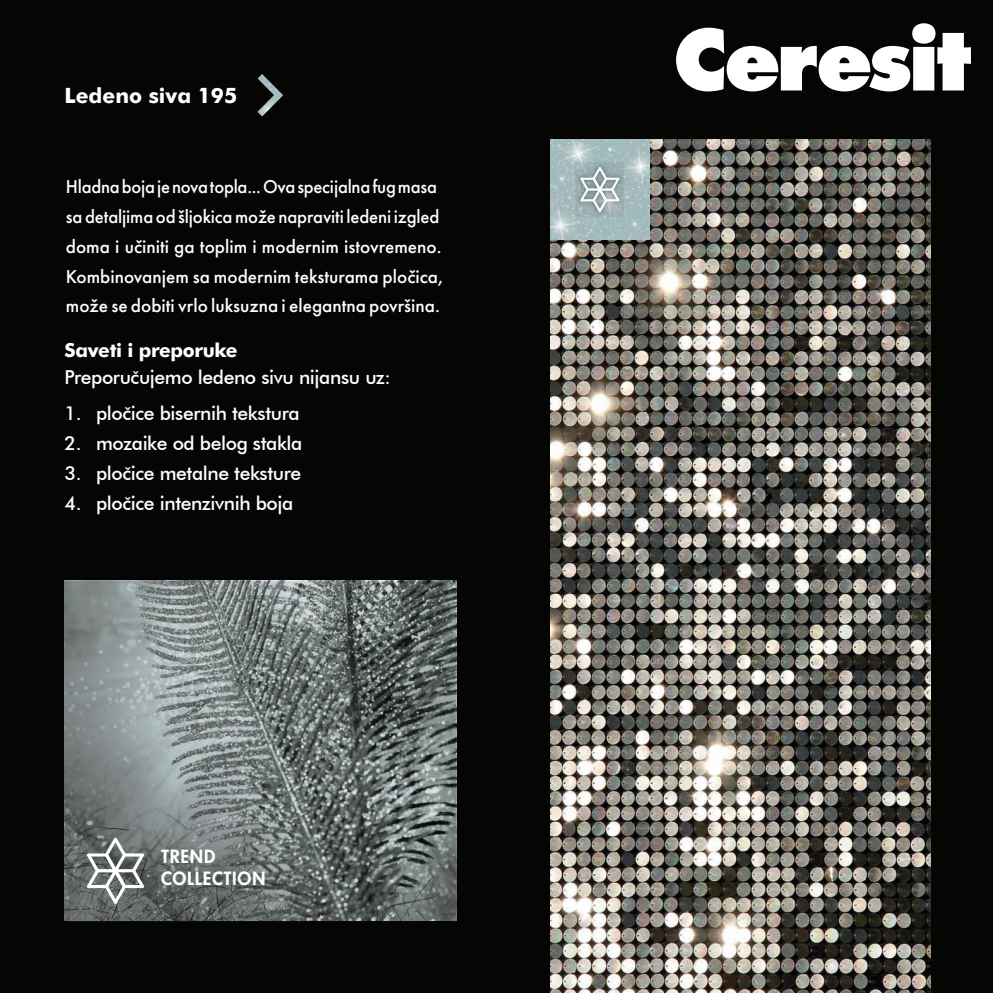
<style>
.page{position:relative;width:993px;height:993px;background:#fff}
.page>*{position:absolute;margin:0;border:0;box-sizing:border-box;transform-origin:0 0}
.t1{font:700 21px "Futura BT";color:#fff}
.t2{font:500 19.25px/29.8px "Futura PT";color:#fff}
.t3{font:500 19.25px "Futura BT";letter-spacing:-.02em;color:#fff}
.t4{font:700 19.25px "Futura BT";letter-spacing:-.02em;color:#fff}
.t5{font:700 17.85px/21.3px "IS Futura CEHU";letter-spacing:.04em;color:#fff}
</style>
<div class="page">
<div style="left:0;top:0;width:992px;height:992px;background:#050604"></div>
<img style="left:257px;top:74px;width:26px;height:42px">
<svg style="left:64px;top:580px;width:391px;height:341px;background:#737b7a"></svg>
<svg style="left:87px;top:837px;width:57px;height:66px;background:#888c8b"></svg>
<img style="left:550px;top:140px;width:380px;height:852px">
<img style="left:550px;top:140px;width:99px;height:99px">
<svg style="left:575px;top:162px;width:48px;height:55px"></svg>
<svg style="left:580px;top:167px;width:39px;height:45px;background:#aebbbd"></svg>
<svg style="left:676px;top:23px;width:294px;height:68px"></svg>
<p class="t1" style="left:65px;top:82px;width:174px">Ledeno siva 195</p>
<p class="t2" style="left:66px;top:172px;width:379px">Hladnabojajenovatopla...Ovaspecijalnafugmasa sa detaljima od šljokicamože napraviti ledeni izgled doma i učiniti ga toplim i modernim istovremeno.<br>Kombinovanjem sa modernim teksturama pločica, može se dobiti vrlo luksuzna i elegantna površina.</p>
<p class="t4" style="left:65px;top:338px;width:174px">Saveti i preporuke</p>
<p class="t3" style="left:65px;top:365px;width:327px">Preporučujemo ledeno sivu nijansu uz:</p>
<p class="t3" style="left:65px;top:401px;width:236px">1. pločice bisernih tekstura</p>
<p class="t3" style="left:65px;top:431px;width:239px">2. mozaike od belog stakla</p>
<p class="t3" style="left:65px;top:461px;width:238px">3. pločice metalne teksture</p>
<p class="t3" style="left:65px;top:491px;width:230px">4. pločice intenzivnih boja</p>
<p class="t5" style="left:161px;top:845px;width:106px">TREND<br>COLLECTION</p>
</div>
